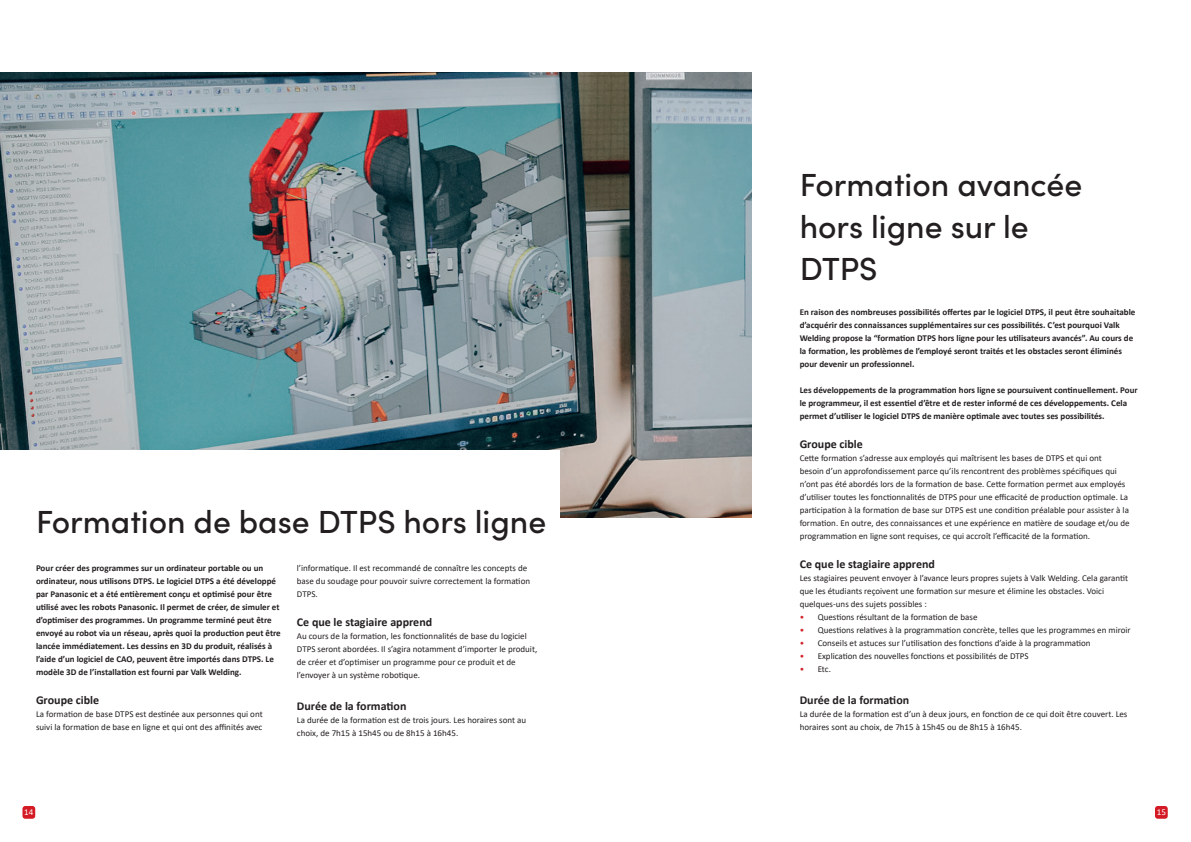
<style>
.page{position:relative;width:1191px;height:842px;background:#fff}
.page>*{position:absolute;margin:0;border:0;box-sizing:border-box;transform-origin:0 0}
.t1{font:500 32px/42px "Sofia Pro";color:#231f20}
.t2{font:700 12px "Calibri";color:#231f20}
.t3{font:9px/13px "Calibri";color:#231f20}
.t4{font:700 9px/13px "Calibri";color:#231f20}
.t5{font:9px "Calibri";color:#fff}
.s1{color:#d1232a}
</style>
<div class="page">
<div style="left:22px;top:806px;width:13px;height:13px;background:#d41a24;border-radius:3px"></div>
<div style="left:1155px;top:806px;width:12px;height:13px;background:#d41a24;border-radius:3px"></div>
<img style="left:0;top:73px;width:751px;height:444px">
<div style="left:0;top:450px;width:559px;height:134px;background:#fff"></div>
<h1 class="t1" style="left:36px;top:499px;width:512px">Formation de base DTPS hors ligne</h1>
<p class="t4" style="left:36px;top:561px;width:246px">Pour créer des programmes sur un ordinateur portable ou un ordinateur, nous utilisons DTPS. Le logiciel DTPS a été développé par Panasonic et a été entièrement conçu et optimisé pour être utilisé avec les robots Panasonic. Il permet de créer, de simuler et d’optimiser des programmes. Un programme terminé peut être envoyé au robot via un réseau, après quoi la production peut être lancée immédiatement. Les dessins en 3D du produit, réalisés à l’aide d’un logiciel de CAO, peuvent être importés dans DTPS. Le modèle 3D de l’installation est fourni par Valk Welding.</p>
<h2 class="t2" style="left:36px;top:692px;width:65px">Groupe cible</h2>
<p class="t3" style="left:36px;top:707px;width:228px">La formation de base DTPS est destinée aux personnes qui ont suivi la formation de base en ligne et qui ont des affinités avec</p>
<p class="t3" style="left:297px;top:561px;width:235px">l’informatique. Il est recommandé de connaître les concepts de base du soudage pour pouvoir suivre correctement la formation<br>DTPS.</p>
<h2 class="t2" style="left:297px;top:614px;width:137px">Ce que le stagiaire apprend</h2>
<p class="t3" style="left:297px;top:629px;width:242px">Au cours de la formation, les fonctionnalités de base du logiciel DTPS seront abordées. Il s’agira notamment d’importer le produit, de créer et d’optimiser un programme pour ce produit et de l’envoyer à un système robotique.</p>
<h2 class="t2" style="left:297px;top:698px;width:111px">Durée de la formation</h2>
<p class="t3" style="left:297px;top:713px;width:231px">La durée de la formation est de trois jours. Les horaires sont au choix, de 7h15 à 15h45 ou de 8h15 à 16h45.</p>
<h1 class="t1" style="left:799px;top:161px;width:284px">Formation avancée hors ligne sur le<br>DTPS</h1>
<p class="t4" style="left:799px;top:305px;width:337px">En raison des nombreuses possibilités offertes par le logiciel DTPS, il peut être souhaitable d’acquérir des connaissances supplémentaires sur ces possibilités. C’est pourquoi Valk Welding propose la “formation DTPS hors ligne pour les utilisateurs avancés”. Au cours de la formation, les problèmes de l’employé seront traités et les obstacles seront éliminés pour devenir un professionnel.</p>
<p class="t4" style="left:799px;top:383px;width:339px">Les développements de la programmation hors ligne se poursuivent continuellement. Pour le programmeur, il est essentiel d’être et de rester informé de ces développements. Cela permet d’utiliser le logiciel DTPS de manière optimale avec toutes ses possibilités.</p>
<h2 class="t2" style="left:799px;top:436px;width:65px">Groupe cible</h2>
<p class="t3" style="left:799px;top:451px;width:331px">Cette formation s’adresse aux employés qui maîtrisent les bases de DTPS et qui ont<br>besoin d’un approfondissement parce qu’ils rencontrent des problèmes spécifiques qui n’ont pas été abordés lors de la formation de base. Cette formation permet aux employés d’utiliser toutes les fonctionnalités de DTPS pour une efficacité de production optimale. La participation à la formation de base sur DTPS est une condition préalable pour assister à la formation. En outre, des connaissances et une expérience en matière de soudage et/ou de programmation en ligne sont requises, ce qui accroît l’efficacité de la formation.</p>
<h2 class="t2" style="left:799px;top:556px;width:137px">Ce que le stagiaire apprend</h2>
<p class="t3" style="left:799px;top:571px;width:330px">Les stagiaires peuvent envoyer à l’avance leurs propres sujets à Valk Welding. Cela garantit que les étudiants reçoivent une formation sur mesure et élimine les obstacles. Voici quelques-uns des sujets possibles :</p>
<p class="t3" style="left:799px;top:610px;width:179px"><span class="s1">•</span> Questions résultant de la formation de base</p>
<p class="t3" style="left:799px;top:623px;width:332px"><span class="s1">•</span> Questions relatives à la programmation concrète, telles que les programmes en miroir</p>
<p class="t3" style="left:799px;top:636px;width:292px"><span class="s1">•</span> Conseils et astuces sur l’utilisation des fonctions d’aide à la programmation</p>
<p class="t3" style="left:799px;top:649px;width:230px"><span class="s1">•</span> Explication des nouvelles fonctions et possibilités de DTPS</p>
<p class="t3" style="left:799px;top:662px;width:33px"><span class="s1">•</span> Etc.</p>
<h2 class="t2" style="left:799px;top:692px;width:111px">Durée de la formation</h2>
<p class="t3" style="left:799px;top:707px;width:329px">La durée de la formation est d’un à deux jours, en fonction de ce qui doit être couvert. Les horaires sont au choix, de 7h15 à 15h45 ou de 8h15 à 16h45.</p>
<p class="t5" style="left:24px;top:806px;width:11px">14</p>
<p class="t5" style="left:1156px;top:806px;width:11px">15</p>
</div>
